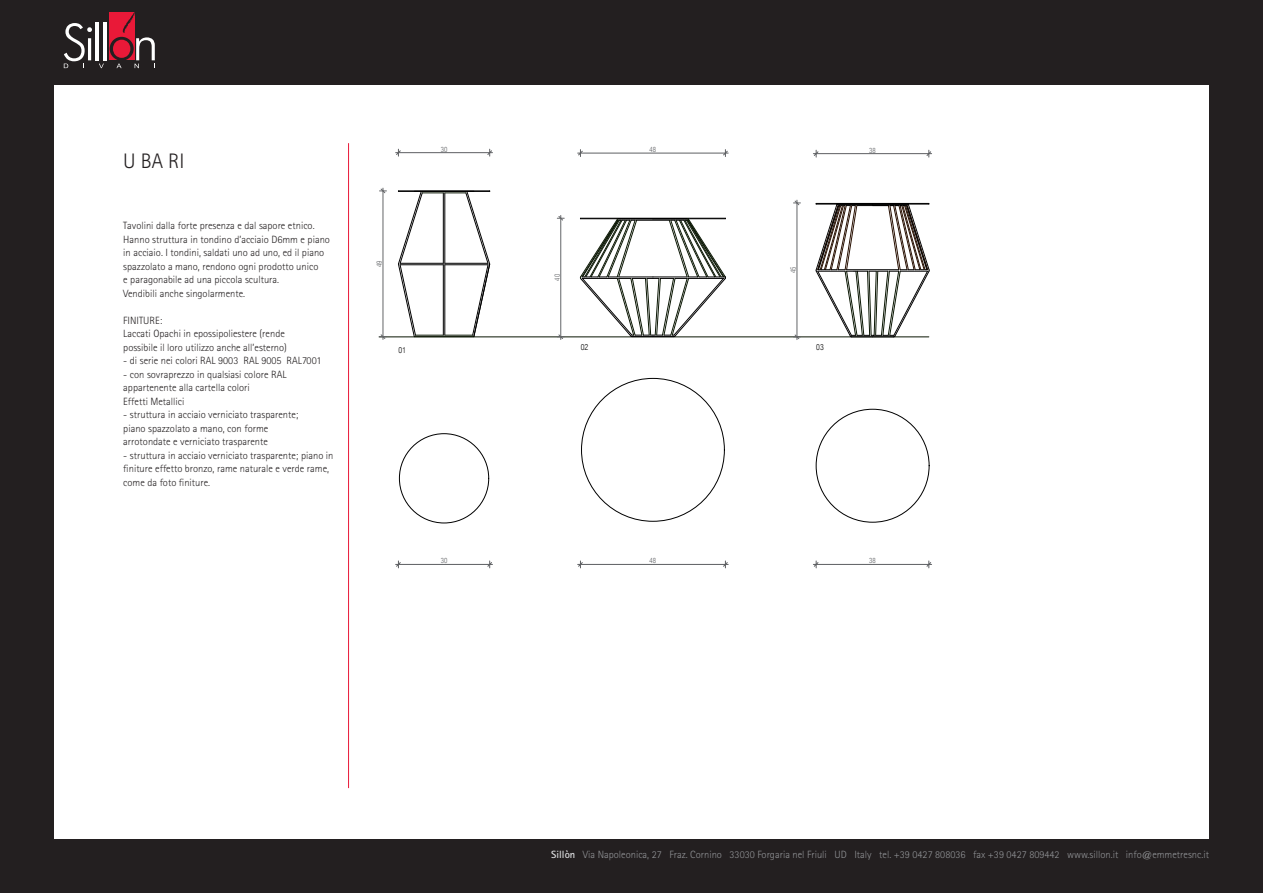
<style>
.page{position:relative;width:1263px;height:893px;background:#231f20}
.page>*{position:absolute;margin:0;border:0;box-sizing:border-box;transform-origin:0 0}
.t1{font:300 21px "Rotis Sans Serif";color:#231f20}
.t2{font:300 10.5px/13.5px "Rotis Sans Serif";color:#231f20}
.t3{font:300 10.5px "Rotis Sans Serif";color:#939598}
.t4{font:300 condensed 8.4px "Arial";color:#000}
.t5{font:300 condensed 7.35px "Arial";color:#5d5f62}
.s1{font-weight:700;color:#dcdddf}
</style>
<div class="page">
<div style="left:54px;top:85px;width:1155px;height:754px;background:#fff"></div>
<svg style="left:99px;top:64px;width:5px;height:4px"></svg>
<div style="left:109px;top:12px;width:26px;height:48px;background:#e91938"></div>
<svg style="left:64px;top:23px;width:28px;height:45px"></svg>
<hr style="left:96px;top:22px;width:3px;height:38px;background:#fff">
<hr style="left:104px;top:22px;width:3px;height:38px;background:#fff">
<svg style="left:110px;top:12px;width:45px;height:56px"></svg>
<hr style="left:379px;top:337px;width:550px;height:1px;background:#0a1603">
<svg style="left:816px;top:203px;width:114px;height:135px"></svg>
<svg style="left:580px;top:218px;width:146px;height:119px"></svg>
<svg style="left:398px;top:191px;width:92px;height:146px"></svg>
<hr style="left:797px;top:203px;width:1px;height:134px;background:#636568">
<svg style="left:793px;top:334px;width:7px;height:6px"></svg>
<svg style="left:793px;top:200px;width:7px;height:5px"></svg>
<hr style="left:560px;top:218px;width:1px;height:119px;background:#636568">
<svg style="left:557px;top:334px;width:7px;height:5px"></svg>
<svg style="left:557px;top:215px;width:7px;height:6px"></svg>
<hr style="left:383px;top:191px;width:1px;height:146px;background:#636568">
<svg style="left:379px;top:334px;width:7px;height:5px"></svg>
<svg style="left:379px;top:188px;width:7px;height:5px"></svg>
<hr style="left:398px;top:152px;width:92px;height:1px;background:#5d5f62">
<svg style="left:396px;top:149px;width:5px;height:7px"></svg>
<svg style="left:487px;top:149px;width:5px;height:7px"></svg>
<hr style="left:580px;top:153px;width:145px;height:1px;background:#5d5f62">
<svg style="left:578px;top:150px;width:5px;height:7px"></svg>
<svg style="left:723px;top:150px;width:5px;height:7px"></svg>
<hr style="left:816px;top:153px;width:113px;height:1px;background:#5d5f62">
<svg style="left:813px;top:150px;width:5px;height:7px"></svg>
<svg style="left:927px;top:150px;width:5px;height:7px"></svg>
<hr style="left:398px;top:564px;width:92px;height:1px;background:#5d5f62">
<svg style="left:396px;top:561px;width:5px;height:7px"></svg>
<svg style="left:487px;top:561px;width:5px;height:7px"></svg>
<hr style="left:580px;top:564px;width:145px;height:1px;background:#5d5f62">
<svg style="left:578px;top:561px;width:5px;height:7px"></svg>
<svg style="left:723px;top:561px;width:5px;height:7px"></svg>
<hr style="left:816px;top:564px;width:113px;height:1px;background:#5d5f62">
<svg style="left:813px;top:561px;width:5px;height:7px"></svg>
<svg style="left:927px;top:561px;width:5px;height:7px"></svg>
<hr style="left:348px;top:143px;width:1px;height:645px;background:#e91938">
<h1 class="t1" style="left:123px;top:149px;width:63px">U BA RI</h1>
<p class="t2" style="left:123px;top:219px;width:208px">Tavolini dalla forte presenza e dal sapore etnico.<br>Hanno struttura in tondino d’acciaio D6mm e piano in acciaio. I tondini, saldati uno ad uno, ed il piano spazzolato a mano, rendono ogni prodotto unico<br>e paragonabile ad una piccola scultura.<br>Vendibili anche singolarmente.</p>
<p class="t2" style="left:123px;top:313px;width:165px">FINITURE:<br>Laccati Opachi in epossipoliestere (rende possibile il loro utilizzo anche all’esterno)</p>
<p class="t2" style="left:123px;top:354px;width:200px">- di serie nei colori RAL 9003 RAL 9005 RAL7001</p>
<p class="t2" style="left:123px;top:367px;width:165px">- con sovraprezzo in qualsiasi colore RAL appartenente alla cartella colori<br>Effetti Metallici</p>
<p class="t2" style="left:123px;top:408px;width:177px">- struttura in acciaio verniciato trasparente; piano spazzolato a mano, con forme arrotondate e verniciato trasparente</p>
<p class="t2" style="left:123px;top:448px;width:212px">- struttura in acciaio verniciato trasparente; piano in finiture effetto bronzo, rame naturale e verde rame, come da foto finiture.</p>
<p class="t5" style="left:441px;top:145px;width:8px">30</p>
<p class="t5" style="left:650px;top:145px;width:8px">48</p>
<p class="t5" style="left:869px;top:146px;width:8px">38</p>
<p class="t5" style="left:375px;top:267px;width:8px;rotate:-90deg">49</p>
<p class="t5" style="left:553px;top:281px;width:8px;rotate:-90deg">40</p>
<p class="t5" style="left:789px;top:273px;width:8px;rotate:-90deg">45</p>
<p class="t4" style="left:398px;top:345px;width:9px">01</p>
<p class="t4" style="left:581px;top:343px;width:9px">02</p>
<p class="t4" style="left:816px;top:342px;width:9px">03</p>
<p class="t5" style="left:441px;top:556px;width:8px">30</p>
<p class="t5" style="left:650px;top:556px;width:8px">48</p>
<p class="t5" style="left:869px;top:556px;width:8px">38</p>
<p class="t3" style="left:551px;top:848px;width:659px"><span class="s1">Sillòn</span> Via Napoleonica, 27 Fraz. Cornino 33030 Forgaria nel Friuli UD Italy tel. +39 0427 808036 fax +39 0427 809442 www.sillon.it info@emmetresnc.it</p>
</div>
